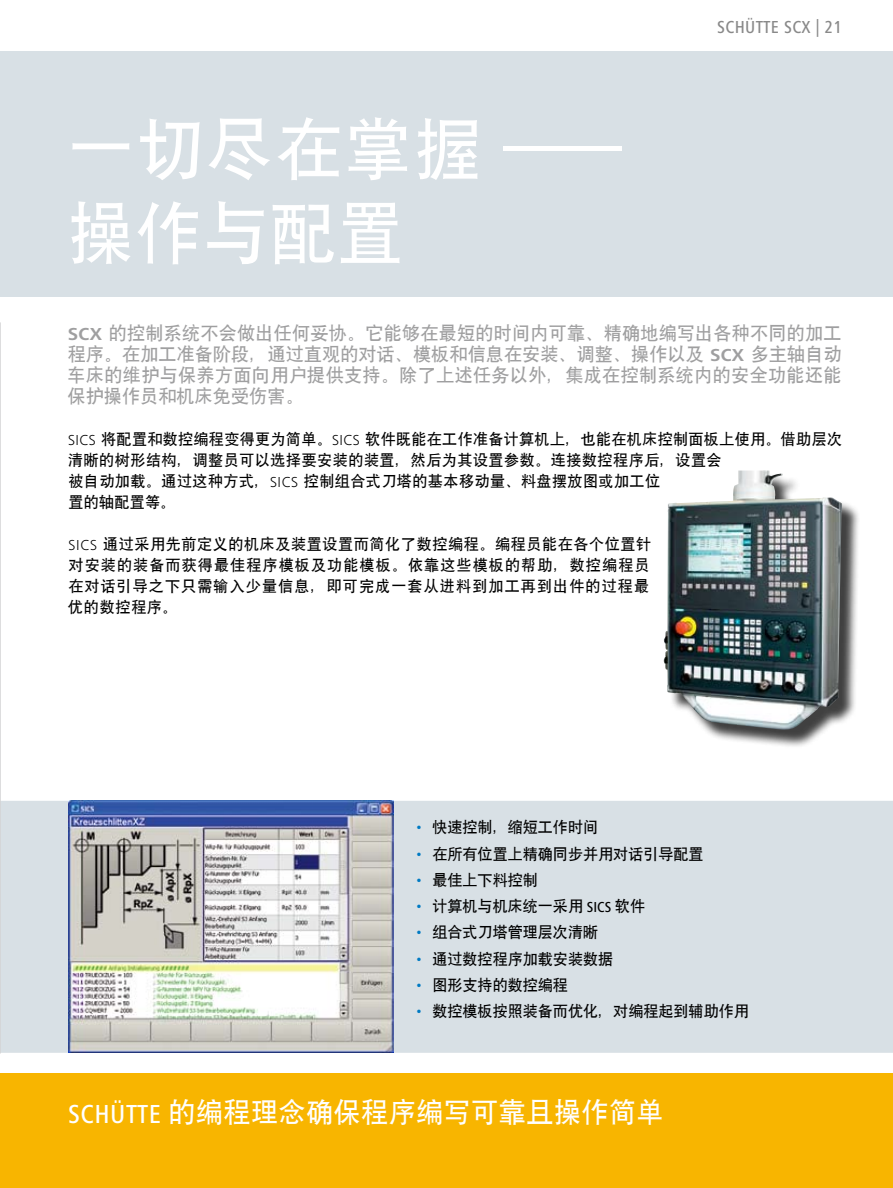
<style>
.page{position:relative;width:893px;height:1188px;background:#fff}
.page>*{position:absolute;margin:0;border:0;box-sizing:border-box;transform-origin:0 0}
.t1{font:66px/84px "SIL Hei Med Jian";letter-spacing:.05em;color:#fff}
.t2{font:27px "SIL Hei Med Jian";letter-spacing:.02em;color:#fff}
.t3{font:18px/21px "SIL Hei Med Jian";letter-spacing:.025em;color:#9f9fa0;text-align:justify}
.t4{font:500 condensed 18px "Frutiger Next LT";letter-spacing:.02em;color:#898989}
.t5{font:15px/21px "SIL Hei Med Jian";letter-spacing:.035em;color:#000}
.t6{font:15px/21px "SIL Hei Med Jian";letter-spacing:.08em;color:#000}
.t7{font:15px "SIL Hei Med Jian";letter-spacing:.005em;color:#000}
.s1{font-family:"Frutiger Next LT";font-weight:700}
.s2{font-family:"Frutiger Next LT";font-weight:300}
.s3{font-family:"Frutiger Next LT";font-weight:500;font-stretch:condensed;color:#007ac3}
.s4{font-family:"Frutiger Next LT";font-weight:500;font-stretch:condensed}
</style>
<div class="page">
<div style="left:1px;top:801px;width:892px;height:252px;background:#d8e0e5"></div>
<div style="left:0;top:51px;width:893px;height:246px;background:#d8e0e5"></div>
<div style="left:0;top:1074px;width:893px;height:114px;background:#f8b500"></div>
<svg style="left:0;top:322px;width:1px;height:732px"></svg>
<div style="left:666px;top:473px;width:194px;height:275px;background:#000;opacity:.75"></div>
<img style="left:663px;top:471px;width:179px;height:259px">
<img style="left:68px;top:801px;width:326px;height:252px">
<h1 class="t1" style="left:68px;top:101px;width:555px">一切尽在掌握 —操作与配置</h1>
<p class="t4" style="left:717px;top:17px;width:126px">SCHÜTTE SCX | 21</p>
<p class="t3" style="left:68px;top:321px;width:776px"><span class="s1">SCX</span> 的控制系统不会做出任何妥协。它能够在最短的时间内可靠、精确地编写出各种不同的加工程序。在加工准备阶段，通过直观的对话、模板和信息在安装、调整、操作以及 <span class="s1">SCX</span> 多主轴自动车床的维护与保养方面向用户提供支持。除了上述任务以外，集成在控制系统内的安全功能还能保护操作员和机床免受伤害。</p>
<p class="t5" style="left:68px;top:427px;width:775px"><span class="s2">SICS</span> 将配置和数控编程变得更为简单。<span class="s2">SICS</span> 软件既能在工作准备计算机上，也能在机床控制面板上使用。借助层次清晰的树形结构，调整员可以选择要安装的装置，然后为其设置参数。连接数控程序后，设置会<br>被自动加载。通过这种方式，<span class="s2">SICS</span> 控制组合式刀塔的基本移动量、料盘摆放图或加工位<br>置的轴配置等。</p>
<p class="t6" style="left:68px;top:532px;width:585px"><span class="s2">SICS</span> 通过采用先前定义的机床及装置设置而简化了数控编程。编程员能在各个位置针对安装的装备而获得最佳程序模板及功能模板。依靠这些模板的帮助，数控编程员在对话引导之下只需输入少量信息，即可完成一套从进料到加工再到出件的过程最优的数控程序。</p>
<p class="t7" style="left:415px;top:817px;width:184px"><span class="s3">•</span> 快速控制，缩短工作时间</p>
<p class="t7" style="left:415px;top:844px;width:290px"><span class="s3">•</span> 在所有位置上精确同步并用对话引导配置</p>
<p class="t7" style="left:415px;top:870px;width:124px"><span class="s3">•</span> 最佳上下料控制</p>
<p class="t7" style="left:415px;top:896px;width:231px"><span class="s3">•</span> 计算机与机床统一采用 <span class="s4">SICS</span> 软件</p>
<p class="t7" style="left:415px;top:922px;width:184px"><span class="s3">•</span> 组合式刀塔管理层次清晰</p>
<p class="t7" style="left:415px;top:949px;width:199px"><span class="s3">•</span> 通过数控程序加载安装数据</p>
<p class="t7" style="left:415px;top:975px;width:154px"><span class="s3">•</span> 图形支持的数控编程</p>
<p class="t7" style="left:415px;top:1001px;width:335px"><span class="s3">•</span> 数控模板按照装备而优化，对编程起到辅助作用</p>
<h2 class="t2" style="left:68px;top:1094px;width:597px"><span class="s4">SCHÜTTE</span> 的编程理念确保程序编写可靠且操作简单</h2>
</div>
